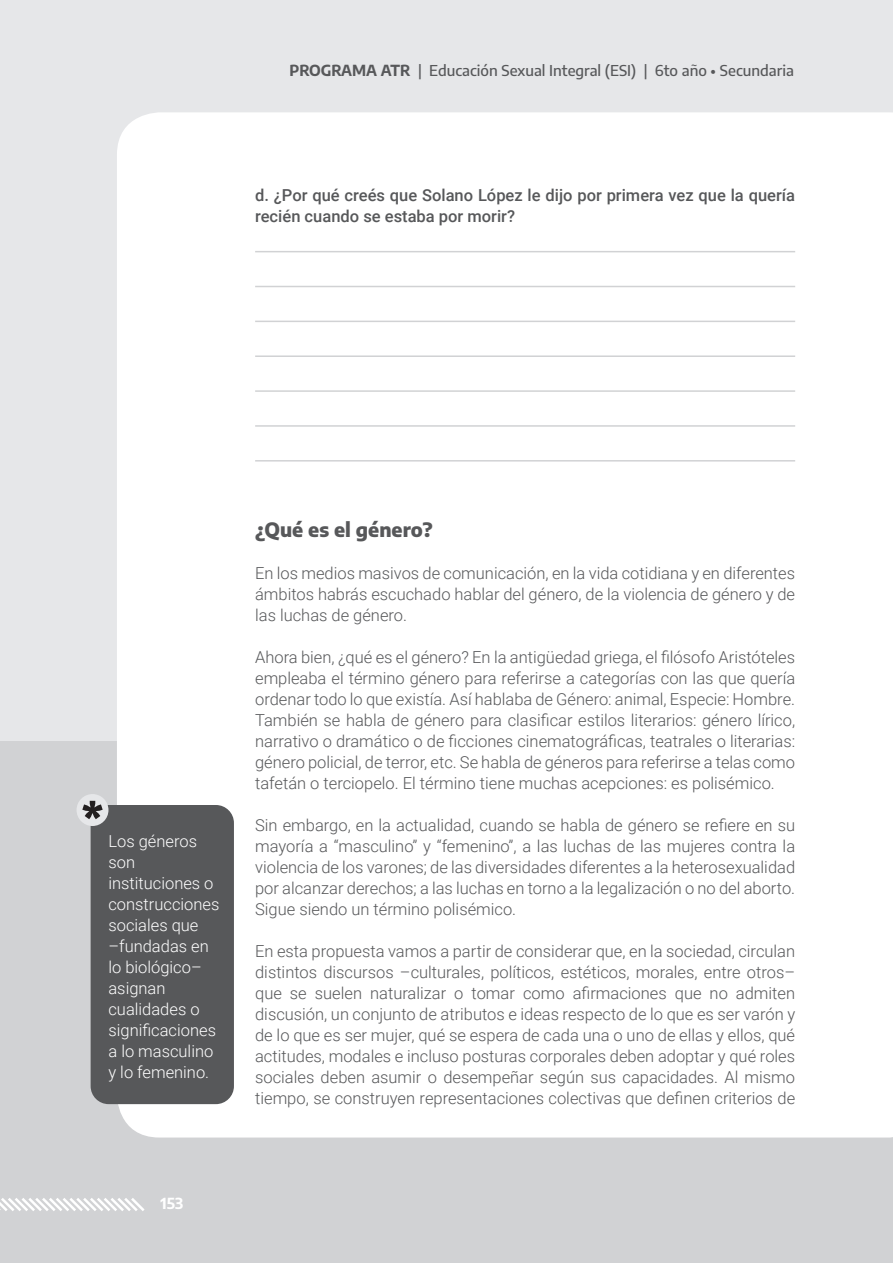
<style>
.page{position:relative;width:893px;height:1263px;background:#fff}
.page>*{position:absolute;margin:0;border:0;box-sizing:border-box;transform-origin:0 0}
.Título_1{font:800 19.5px "Encode Sans";color:#57585a}
.Texto_principal{font:300 16.5px/21px "Roboto";color:#57585a;text-align:justify}
.Título_1-2{font:300 16.5px/21px "Roboto";color:#57585a;text-align:justify}
.Texto_Plaquetas{font:300 16.5px/21px "Roboto";color:#fff}
.Actividades{font:500 16.5px/21px "Roboto";color:#57585a}
.t1{font:500 15px "Encode Sans";color:#57585a}
.t2{font:700 15px "Encode Sans";color:#fff}
.s1{font-weight:700}
</style>
<div class="page">
<div style="left:0;top:594px;width:893px;height:669px;background:#d1d2d4"></div>
<div style="left:0;top:0;width:893px;height:740px;background:#e6e7e9"></div>
<svg style="left:0;top:1198px;width:145px;height:13px"></svg>
<div style="left:117px;top:112px;width:776px;height:1025px;background:#fff"></div>
<hr style="left:255px;top:251px;width:540px;height:1px;background:#d1d2d4">
<hr style="left:255px;top:321px;width:540px;height:1px;background:#d1d2d4">
<hr style="left:255px;top:425px;width:540px;height:2px;background:#d1d2d4">
<hr style="left:255px;top:460px;width:540px;height:1px;background:#d1d2d4">
<hr style="left:255px;top:390px;width:540px;height:2px;background:#d1d2d4">
<hr style="left:255px;top:286px;width:540px;height:1px;background:#d1d2d4">
<hr style="left:255px;top:355px;width:540px;height:2px;background:#d1d2d4">
<div style="left:91px;top:805px;width:143px;height:299px;background:#57585a;border-radius:18px"></div>
<div style="left:77px;top:794px;width:31px;height:32px;background:#e6e7e9;border-radius:50%"></div>
<svg style="left:82px;top:801px;width:21px;height:18px"></svg>
<p class="t1" style="left:289px;top:60px;width:506px"><span class="s1">PROGRAMA ATR</span> | Educación Sexual Integral (ESI) | 6to año • Secundaria</p>
<p class="Actividades" style="left:255px;top:184px;width:542px">d. ¿Por qué creés que Solano López le dijo por primera vez que la quería recién cuando se estaba por morir?</p>
<p class="Texto_Plaquetas" style="left:108px;top:830px;width:112px">Los géneros son instituciones o construcciones sociales que</p>
<p class="Texto_Plaquetas" style="left:108px;top:935px;width:109px">–fundadas en lo biológico– asignan cualidades o significaciones a lo masculino y lo femenino.</p>
<p class="t2" style="left:161px;top:1192px;width:24px">153</p>
<p class="Título_1" style="left:255px;top:514px;width:179px">¿Qué es el género?</p>
<p class="Título_1-2" style="left:255px;top:562px;width:541px">En los medios masivos de comunicación, en la vida cotidiana y en diferentes ámbitos habrás escuchado hablar del género, de la violencia de género y de las luchas de género.</p>
<p class="Texto_principal" style="left:255px;top:646px;width:542px">Ahora bien, ¿qué es el género? En la antigüedad griega, el filósofo Aristóteles empleaba el término género para referirse a categorías con las que quería ordenar todo lo que existía. Así hablaba de Género: animal, Especie: Hombre.<br>También se habla de género para clasificar estilos literarios: género lírico, narrativo o dramático o de ficciones cinematográficas, teatrales o literarias: género policial, de terror, etc. Se habla de géneros para referirse a telas como tafetán o terciopelo. El término tiene muchas acepciones: es polisémico.</p>
<p class="Texto_principal" style="left:255px;top:814px;width:542px">Sin embargo, en la actualidad, cuando se habla de género se refiere en su mayoría a “masculino” y “femenino”, a las luchas de las mujeres contra la violencia de los varones; de las diversidades diferentes a la heterosexualidad por alcanzar derechos; a las luchas en torno a la legalización o no del aborto.<br>Sigue siendo un término polisémico.</p>
<p class="Texto_principal" style="left:255px;top:940px;width:542px">En esta propuesta vamos a partir de considerar que, en la sociedad, circulan distintos discursos –culturales, políticos, estéticos, morales, entre otros– que se suelen naturalizar o tomar como afirmaciones que no admiten discusión, un conjunto de atributos e ideas respecto de lo que es ser varón y de lo que es ser mujer, qué se espera de cada una o uno de ellas y ellos, qué actitudes, modales e incluso posturas corporales deben adoptar y qué roles sociales deben asumir o desempeñar según sus capacidades. Al mismo tiempo, se construyen representaciones colectivas que definen criterios de</p>
</div>
